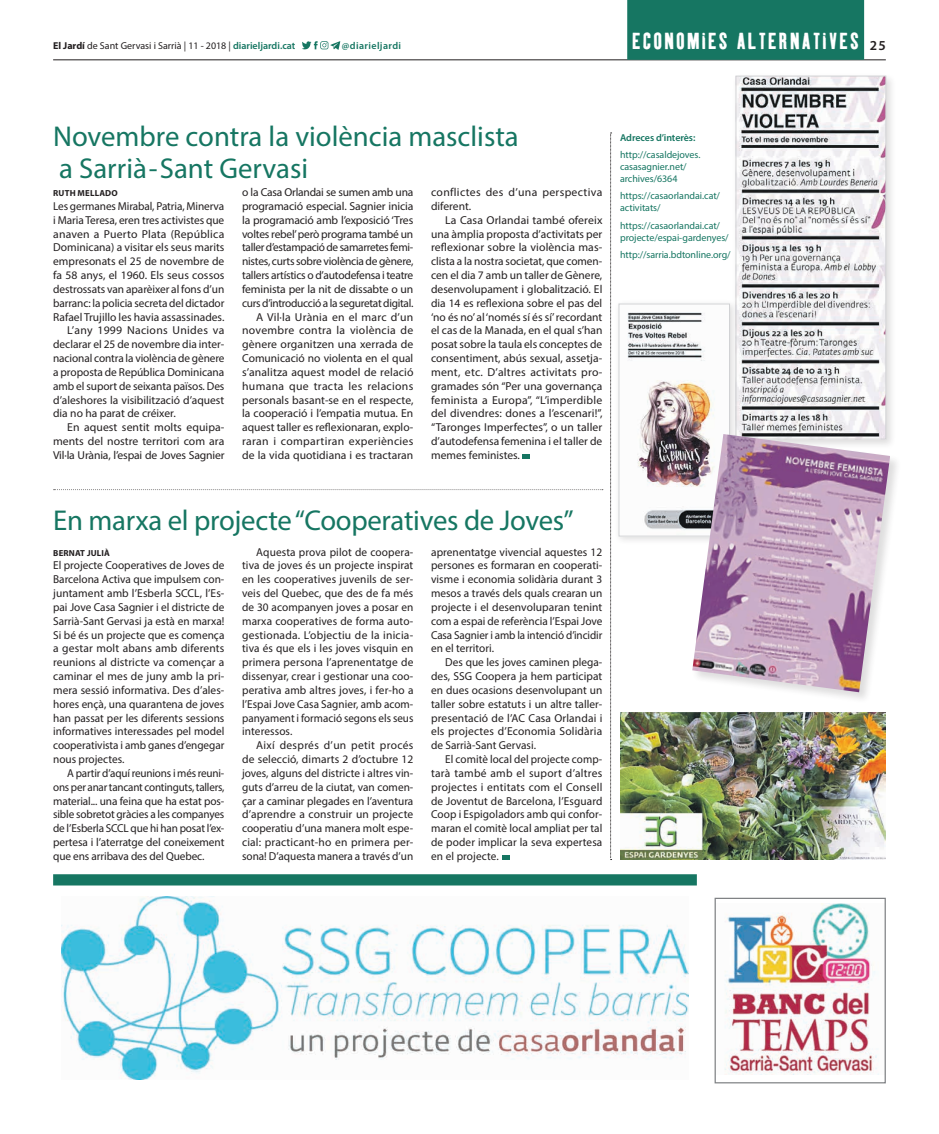
<style>
.page{position:relative;width:939px;height:1134px;background:#fff}
.page>*{position:absolute;margin:0;border:0;box-sizing:border-box;transform-origin:0 0}
.t1{font:28.75px/31.2px "Myriad Pro";color:#167662}
.t2{font:22.5px "Kipp No 1";letter-spacing:.1em;color:#fff}
.t3{font:600 13.75px "Myriad Pro";color:#231f20}
.t4{font:11.5px/13.9px "Myriad Pro";color:#231f20;text-align:justify}
.t5{font:11.5px/13.9px "Myriad Pro";letter-spacing:.025em;color:#231f20}
.t6{font:10px/12px "Myriad Pro";letter-spacing:-.005em;color:#167662}
.t7{font:10px "Myriad Pro";color:#231f20}
.t8{font:600 10px "Myriad Pro";letter-spacing:-.005em;color:#167662}
.t9{font:600 10px "Myriad Pro";letter-spacing:.04em;color:#167662}
.t10{font:700 8.75px "Myriad Pro";letter-spacing:.02em;color:#231f20}
.s1{font-weight:700}
.s2{font-weight:600;color:#167662}
</style>
<div class="page">
<hr style="left:53px;top:60px;width:833px;height:1px;background:#231f20">
<svg style="left:302px;top:41px;width:38px;height:9px"></svg>
<div style="left:627px;top:0;width:237px;height:60px;background:#167662"></div>
<svg style="left:610px;top:133px;width:2px;height:727px"></svg>
<img style="left:62px;top:897px;width:626px;height:183px">
<div style="left:53px;top:874px;width:644px;height:11px;background:#167662"></div>
<svg style="left:522px;top:455px;width:8px;height:4px"></svg>
<div style="left:502px;top:855px;width:8px;height:5px;background:#167662"></div>
<svg style="left:54px;top:489px;width:549px;height:1px"></svg>
<img style="left:724px;top:904px;width:155px;height:170px">
<div style="left:715px;top:898px;width:171px;height:185px;border:1px solid #808285"></div>
<img style="left:620px;top:712px;width:266px;height:148px">
<div style="left:732px;top:72px;width:165px;height:378px;background:#231f20;opacity:.15"></div>
<img style="left:737px;top:78px;width:147px;height:355px">
<div style="left:735px;top:76px;width:151px;height:363px;border:1px solid #d1d2d4"></div>
<div style="left:613px;top:298px;width:125px;height:247px;background:#231f20;opacity:.15"></div>
<img style="left:620px;top:305px;width:108px;height:230px">
<div style="left:618px;top:303px;width:112px;height:234px;border:1px solid #d1d2d4"></div>
<div style="left:691px;top:433px;width:211px;height:271px;background:#231f20;opacity:.15"></div>
<img style="left:692px;top:434px;width:198px;height:258px">
<p class="t7" style="left:53px;top:40px;width:244px"><span class="s1">El Jardí</span> de Sant Gervasi i Sarrià | 11 - 2018 | <span class="s2">diarieljardi.cat</span></p>
<p class="t9" style="left:342px;top:40px;width:61px">@diarieljardi</p>
<h2 class="t2" style="left:632px;top:27px;width:228px">ECONOMIES ALTERNATIVES</h2>
<p class="t3" style="left:870px;top:36px;width:18px">25</p>
<h1 class="t1" style="left:53px;top:121px;width:467px">Novembre contra la violència masclista a Sarrià-Sant Gervasi</h1>
<p class="t8" style="left:620px;top:131px;width:77px">Adreces d’interès:</p>
<p class="t6" style="left:620px;top:148px;width:82px">http://casaldejoves. casasagnier.net/ archives/6364</p>
<p class="t6" style="left:620px;top:190px;width:101px">https://casaorlandai.cat/ activitats/</p>
<p class="t6" style="left:620px;top:219px;width:110px">https://casaorlandai.cat/ projecte/espai-gardenyes/</p>
<p class="t6" style="left:620px;top:248px;width:112px">http://sarria.bdtonline.org/</p>
<p class="t4" style="left:242px;top:185px;width:173px;text-align:right">o la Casa Orlandai se sumen amb una programació especial. Sagnier inicia la programació amb l’exposició ‘Tres voltes rebel’ però programa també un taller d’estampació de samarretes femi&shy;nistes, curts sobre violència de gènere, tallers artístics o d’autodefensa i teatre feminista per la nit de dissabte o un curs d’introducció a la seguretat digital.<br>A Vil·la Urània en el marc d’un novembre contra la violència de gènere organitzen una xerrada de Comunicació no violenta en el qual s’analitza aquest model de relació humana que tracta les relacions personals basant-se en el respecte, la cooperació i l’empatia mutua. En aquest taller es reflexionaran, explo&shy;raran i compartiran experiències de la vida quotidiana i es tractaran</p>
<p class="t5" style="left:431px;top:185px;width:173px">conflictes des d’una perspectiva diferent.</p>
<p class="t10" style="left:53px;top:187px;width:66px">RUTH MELLADO</p>
<p class="t4" style="left:53px;top:199px;width:173px">Les germanes Mirabal, Patria, Minerva</p>
<p class="t4" style="left:53px;top:213px;width:173px">i Maria Teresa, eren tres activistes que</p>
<p class="t4" style="left:53px;top:227px;width:173px">anaven a Puerto Plata (República</p>
<p class="t4" style="left:53px;top:240px;width:173px">Dominicana) a visitar els seus marits</p>
<p class="t4" style="left:53px;top:254px;width:173px">empresonats el 25 de novembre de</p>
<p class="t4" style="left:53px;top:268px;width:173px">fa 58 anys, el 1960. Els seus cossos</p>
<p class="t4" style="left:53px;top:282px;width:173px">destrossats van aparèixer al fons d’un</p>
<p class="t4" style="left:53px;top:296px;width:173px">barranc: la policia secreta del dictador</p>
<p class="t4" style="left:53px;top:310px;width:173px">Rafael Trujillo les havia assassinades.</p>
<p class="t5" style="left:67px;top:323px;width:159px">L’any 1999 Nacions Unides va</p>
<p class="t4" style="left:53px;top:337px;width:173px">declarar el 25 de novembre dia inter-</p>
<p class="t4" style="left:53px;top:351px;width:173px">nacional contra la violència de gènere</p>
<p class="t4" style="left:53px;top:365px;width:173px">a proposta de República Dominicana</p>
<p class="t4" style="left:53px;top:379px;width:173px">amb el suport de seixanta països. Des</p>
<p class="t4" style="left:53px;top:393px;width:173px">d’aleshores la visibilització d’aquest</p>
<p class="t4" style="left:53px;top:406px;width:124px">dia no ha parat de créixer.</p>
<p class="t4" style="left:67px;top:420px;width:159px">En aquest sentit molts equipa-</p>
<p class="t4" style="left:53px;top:434px;width:173px">ments del nostre territori com ara</p>
<p class="t4" style="left:53px;top:448px;width:173px">Vil·la Urània, l’espai de Joves Sagnier</p>
<p class="t4" style="left:431px;top:213px;width:173px;text-indent:14px">La Casa Orlandai també ofereix una àmplia proposta d’activitats per reflexionar sobre la violència mas&shy;clista a la nostra societat, que comen&shy;cen el dia 7 amb un taller de Gènere, desenvolupament i globalització. El dia 14 es reflexiona sobre el pas del ‘no és no’ al ‘només sí és sí’ recordant el cas de la Manada, en el qual s’han posat sobre la taula els conceptes de consentiment, abús sexual, assetja&shy;ment, etc. D’altres activitats pro&shy;gramades són “Per una governança feminista a Europa”, “L’imperdible del divendres: dones a l’escenari!”, “Taronges Imperfectes”, o un taller d’autodefensa femenina i el taller de memes feministes.</p>
<h1 class="t1" style="left:53px;top:505px;width:522px">En marxa el projecte “Cooperatives de Joves”</h1>
<p class="t10" style="left:53px;top:547px;width:58px">BERNAT JULIÀ</p>
<p class="t4" style="left:53px;top:558px;width:173px">El projecte Cooperatives de Joves de Barcelona Activa que impulsem con&shy;juntament amb l’Esberla SCCL, l’Es&shy;pai Jove Casa Sagnier i el districte de Sarrià-Sant Gervasi ja està en marxa!<br>Si bé és un projecte que es comença a gestar molt abans amb diferents reunions al districte va començar a caminar el mes de juny amb la pri&shy;mera sessió informativa. Des d’ales&shy;hores ençà, una quarantena de joves han passat per les diferents sessions informatives interessades pel model cooperativista i amb ganes d’engegar nous projectes.</p>
<p class="t4" style="left:53px;top:766px;width:173px;text-indent:14px">A partir d’aquí reunions i més reuni&shy;ons per anar tancant continguts, tallers, material... una feina que ha estat pos&shy;sible sobretot gràcies a les companyes de l’Esberla SCCL que hi han posat l’ex&shy;pertesa i l’aterratge del coneixement que ens arribava des del Quebec.</p>
<p class="t4" style="left:242px;top:545px;width:173px;text-indent:14px">Aquesta prova pilot de coopera&shy;tiva de joves és un projecte inspirat en les cooperatives juvenils de ser&shy;veis del Quebec, que des de fa més de 30 acompanyen joves a posar en marxa cooperatives de forma auto&shy;gestionada. L’objectiu de la inicia&shy;tiva és que els i les joves visquin en primera persona l’aprenentatge de dissenyar, crear i gestionar una coo&shy;perativa amb altres joves, i fer-ho a l’Espai Jove Casa Sagnier, amb acom&shy;panyament i formació segons els seus interessos.</p>
<p class="t4" style="left:242px;top:738px;width:173px;text-indent:14px">Així després d’un petit procés de selecció, dimarts 2 d’octubre 12 joves, alguns del districte i altres vin&shy;guts d’arreu de la ciutat, van comen&shy;çar a caminar plegades en l’aventura d’aprendre a construir un projecte cooperatiu d’una manera molt espe&shy;cial: practicant-ho en primera per&shy;sona! D’aquesta manera a través d’un</p>
<p class="t4" style="left:431px;top:545px;width:173px">aprenentatge vivencial aquestes 12 persones es formaran en cooperati&shy;visme i economia solidària durant 3 mesos a través dels quals crearan un projecte i el desenvoluparan tenint com a espai de referència l’Espai Jove Casa Sagnier i amb la intenció d’incidir en el territori.</p>
<p class="t4" style="left:431px;top:655px;width:173px;text-indent:14px">Des que les joves caminen plega&shy;des, SSG Coopera ja hem participat en dues ocasions desenvolupant un taller sobre estatuts i un altre taller&shy;presentació de l’AC Casa Orlandai i els projectes d’Economia Solidària de Sarrià-Sant Gervasi.</p>
<p class="t4" style="left:431px;top:752px;width:173px;text-indent:14px">El comitè local del projecte comp&shy;tarà també amb el suport d’altres projectes i entitats com el Consell de Joventut de Barcelona, l’Esguard Coop i Espigoladors amb qui confor&shy;maran el comitè local ampliat per tal de poder implicar la seva expertesa en el projecte.</p>
</div>
